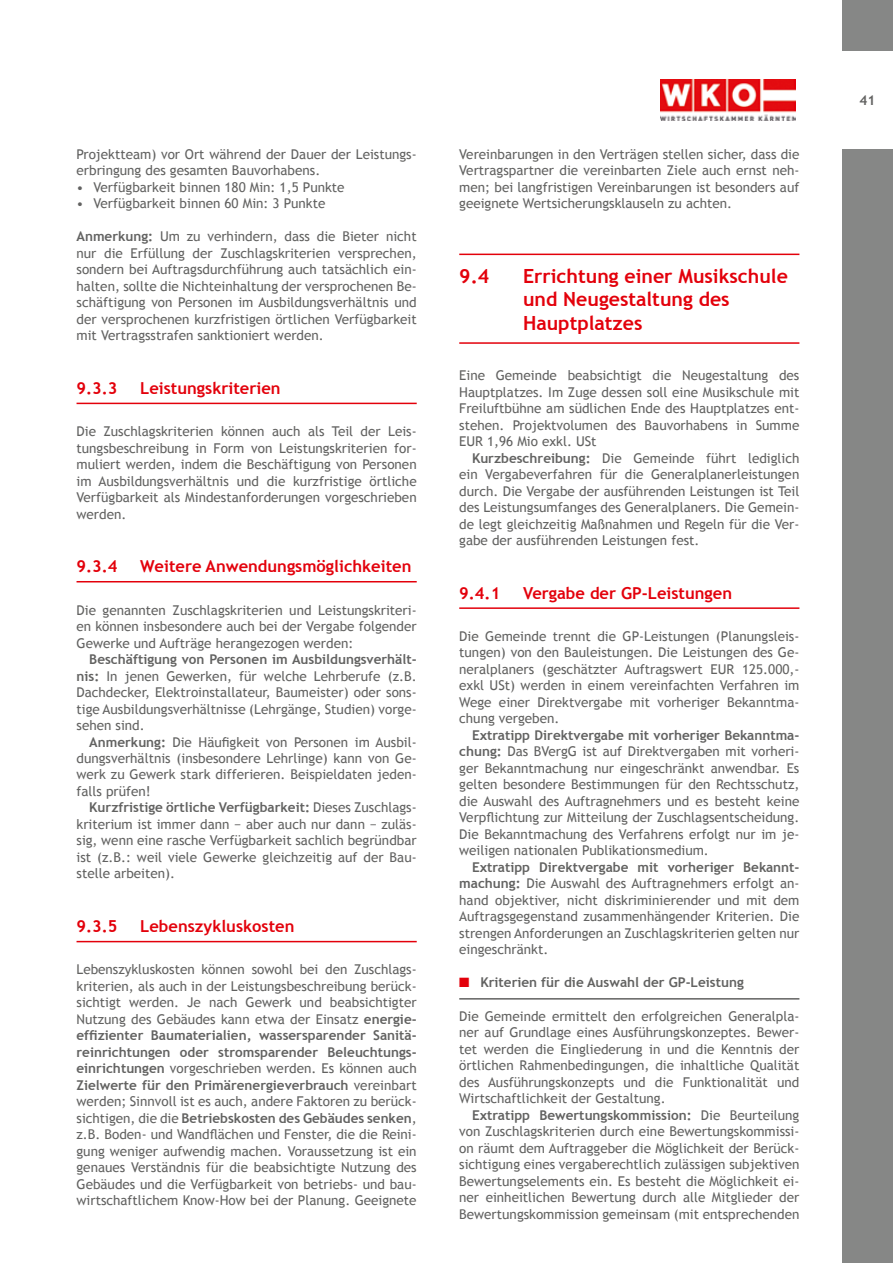
<style>
.page{position:relative;width:893px;height:1263px;background:#fff}
.page>*{position:absolute;margin:0;border:0;box-sizing:border-box;transform-origin:0 0}
.t1{font:700 19.5px/23.4px "Trebuchet MS";color:#e3000b}
.t2{font:700 16.5px "Trebuchet MS";color:#e3000b}
.t3{font:13.5px/16.5px "Trebuchet MS";color:#626261;text-align:justify}
.t4{font:700 13.5px "Trebuchet MS";color:#626261}
.s1{font-weight:700}
.s2{color:#e3000b}
</style>
<div class="page">
<div style="left:842px;top:149px;width:51px;height:1114px;background:#868786"></div>
<div style="left:842px;top:0;width:51px;height:51px;background:#868786"></div>
<img style="left:661px;top:79px;width:134px;height:42px">
<hr style="left:77px;top:403px;width:340px;height:1px;background:#e3000b">
<hr style="left:77px;top:581px;width:340px;height:1px;background:#e3000b">
<hr style="left:77px;top:941px;width:340px;height:1px;background:#e3000b">
<hr style="left:459px;top:254px;width:340px;height:1px;background:#e3000b">
<hr style="left:459px;top:342px;width:340px;height:2px;background:#e3000b">
<hr style="left:459px;top:607px;width:340px;height:2px;background:#e3000b">
<hr style="left:459px;top:998px;width:340px;height:1px;background:#626261">
<p class="t3" style="left:77px;top:146px;width:342px">Projektteam) vor Ort während der Dauer der Leistungs&shy;erbringung des gesamten Bauvorhabens.</p>
<p class="t3" style="left:77px;top:179px;width:270px">• Verfügbarkeit binnen 180 Min: 1,5 Punkte</p>
<p class="t3" style="left:77px;top:195px;width:250px">• Verfügbarkeit binnen 60 Min: 3 Punkte</p>
<p class="t3" style="left:77px;top:228px;width:342px"><span class="s1">Anmerkung:</span> Um zu verhindern, dass die Bieter nicht nur die Erfüllung der Zuschlagskriterien versprechen, sondern bei Auftragsdurchführung auch tatsächlich ein&shy;halten, sollte die Nichteinhaltung der versprochenen Be&shy;schäftigung von Personen im Ausbildungsverhältnis und der versprochenen kurzfristigen örtlichen Verfügbarkeit mit Vertragsstrafen sanktioniert werden.</p>
<p class="t2" style="left:77px;top:378px;width:43px">9.3.3</p>
<p class="t2" style="left:140px;top:378px;width:142px">Leistungskriterien</p>
<p class="t3" style="left:77px;top:423px;width:342px">Die Zuschlagskriterien können auch als Teil der Leis&shy;tungsbeschreibung in Form von Leistungskriterien for&shy;muliert werden, indem die Beschäftigung von Personen im Ausbildungsverhältnis und die kurzfristige örtliche Verfügbarkeit als Mindestanforderungen vorgeschrieben werden.</p>
<p class="t2" style="left:77px;top:556px;width:43px">9.3.4</p>
<p class="t2" style="left:140px;top:556px;width:273px">Weitere Anwendungsmöglichkeiten</p>
<p class="t3" style="left:77px;top:602px;width:342px">Die genannten Zuschlagskriterien und Leistungskriteri&shy;en können insbesondere auch bei der Vergabe folgender Gewerke und Aufträge herangezogen werden:</p>
<p class="t3" style="left:77px;top:651px;width:342px;text-indent:13px"><span class="s1">Beschäftigung von Personen im Ausbildungsverhält&shy;nis:</span> In jenen Gewerken, für welche Lehrberufe (z.B.<br>Dachdecker, Elektroinstallateur, Baumeister) oder sons&shy;tige Ausbildungsverhältnisse (Lehrgänge, Studien) vorge&shy;sehen sind.</p>
<p class="t3" style="left:77px;top:734px;width:342px;text-indent:13px"><span class="s1">Anmerkung:</span> Die Häufigkeit von Personen im Ausbil&shy;dungsverhältnis (insbesondere Lehrlinge) kann von Ge&shy;werk zu Gewerk stark differieren. Beispieldaten jeden&shy;falls prüfen!</p>
<p class="t3" style="left:77px;top:800px;width:342px;text-indent:13px"><span class="s1">Kurzfristige örtliche Verfügbarkeit:</span> Dieses Zuschlags&shy;kriterium ist immer dann − aber auch nur dann − zuläs&shy;sig, wenn eine rasche Verfügbarkeit sachlich begründbar ist (z.B.: weil viele Gewerke gleichzeitig auf der Bau&shy;stelle arbeiten).</p>
<p class="t2" style="left:77px;top:916px;width:43px">9.3.5</p>
<p class="t2" style="left:140px;top:916px;width:156px">Lebenszykluskosten</p>
<p class="t3" style="left:77px;top:961px;width:342px">Lebenszykluskosten können sowohl bei den Zuschlags&shy;kriterien, als auch in der Leistungsbeschreibung berück&shy;sichtigt werden. Je nach Gewerk und beabsichtigter Nutzung des Gebäudes kann etwa der Einsatz <span class="s1">energie&shy;effizienter Baumaterialien, wassersparender Sanitä&shy;reinrichtungen oder stromsparender Beleuchtungs&shy;einrichtungen</span> vorgeschrieben werden. Es können auch <span class="s1">Zielwerte für den Primärenergieverbrauch</span> vereinbart werden; Sinnvoll ist es auch, andere Faktoren zu berück&shy;sichtigen, die die <span class="s1">Betriebskosten des Gebäudes senken</span>, z.B. Boden- und Wandflächen und Fenster, die die Reini&shy;gung weniger aufwendig machen. Voraussetzung ist ein genaues Verständnis für die beabsichtigte Nutzung des Gebäudes und die Verfügbarkeit von betriebs- und bau&shy;wirtschaftlichem Know-How bei der Planung. Geeignete</p>
<p class="t3" style="left:459px;top:146px;width:342px">Vereinbarungen in den Verträgen stellen sicher, dass die Vertragspartner die vereinbarten Ziele auch ernst neh&shy;men; bei langfristigen Vereinbarungen ist besonders auf geeignete Wertsicherungsklauseln zu achten.</p>
<h1 class="t1" style="left:459px;top:264px;width:32px">9.4</h1>
<h1 class="t1" style="left:523px;top:264px;width:266px">Errichtung einer Musikschule und Neugestaltung des<br>Hauptplatzes</h1>
<p class="t3" style="left:459px;top:367px;width:342px">Eine Gemeinde beabsichtigt die Neugestaltung des Hauptplatzes. Im Zuge dessen soll eine Musikschule mit Freiluftbühne am südlichen Ende des Hauptplatzes ent&shy;stehen. Projektvolumen des Bauvorhabens in Summe EUR 1,96 Mio exkl. USt</p>
<p class="t3" style="left:459px;top:450px;width:342px;text-indent:13px"><span class="s1">Kurzbeschreibung:</span> Die Gemeinde führt lediglich ein Vergabeverfahren für die Generalplanerleistungen durch. Die Vergabe der ausführenden Leistungen ist Teil des Leistungsumfanges des Generalplaners. Die Gemein&shy;de legt gleichzeitig Maßnahmen und Regeln für die Ver&shy;gabe der ausführenden Leistungen fest.</p>
<p class="t2" style="left:459px;top:583px;width:43px">9.4.1</p>
<p class="t2" style="left:523px;top:583px;width:211px">Vergabe der GP-Leistungen</p>
<p class="t3" style="left:459px;top:628px;width:342px">Die Gemeinde trennt die GP-Leistungen (Planungsleis&shy;tungen) von den Bauleistungen. Die Leistungen des Ge&shy;neralplaners (geschätzter Auftragswert EUR 125.000,- exkl USt) werden in einem vereinfachten Verfahren im Wege einer Direktvergabe mit vorheriger Bekanntma&shy;chung vergeben.</p>
<p class="t3" style="left:459px;top:727px;width:342px;text-indent:13px"><span class="s1">Extratipp Direktvergabe mit vorheriger Bekanntma&shy;chung:</span> Das BVergG ist auf Direktvergaben mit vorheri&shy;ger Bekanntmachung nur eingeschränkt anwendbar. Es gelten besondere Bestimmungen für den Rechtsschutz, die Auswahl des Auftragnehmers und es besteht keine Verpflichtung zur Mitteilung der Zuschlagsentscheidung.<br>Die Bekanntmachung des Verfahrens erfolgt nur im je&shy;weiligen nationalen Publikationsmedium.</p>
<p class="t3" style="left:459px;top:859px;width:342px;text-indent:13px"><span class="s1">Extratipp Direktvergabe mit vorheriger Bekannt&shy;machung:</span> Die Auswahl des Auftragnehmers erfolgt an&shy;hand objektiver, nicht diskriminierender und mit dem Auftragsgegenstand zusammenhängender Kriterien. Die strengen Anforderungen an Zuschlagskriterien gelten nur eingeschränkt.</p>
<p class="t4" style="left:459px;top:974px;width:286px"><span class="s2">■</span> Kriterien für die Auswahl der GP-Leistung</p>
<p class="t3" style="left:459px;top:1008px;width:342px">Die Gemeinde ermittelt den erfolgreichen Generalpla&shy;ner auf Grundlage eines Ausführungskonzeptes. Bewer&shy;tet werden die Eingliederung in und die Kenntnis der örtlichen Rahmenbedingungen, die inhaltliche Qualität des Ausführungskonzepts und die Funktionalität und Wirtschaftlichkeit der Gestaltung.</p>
<p class="t3" style="left:459px;top:1107px;width:342px;text-indent:13px"><span class="s1">Extratipp Bewertungskommission:</span> Die Beurteilung von Zuschlagskriterien durch eine Bewertungskommissi&shy;on räumt dem Auftraggeber die Möglichkeit der Berück&shy;sichtigung eines vergaberechtlich zulässigen subjektiven Bewertungselements ein. Es besteht die Möglichkeit ei&shy;ner einheitlichen Bewertung durch alle Mitglieder der Bewertungskommission gemeinsam (mit entsprechenden</p>
<p class="t4" style="left:859px;top:92px;width:17px">41</p>
</div>
